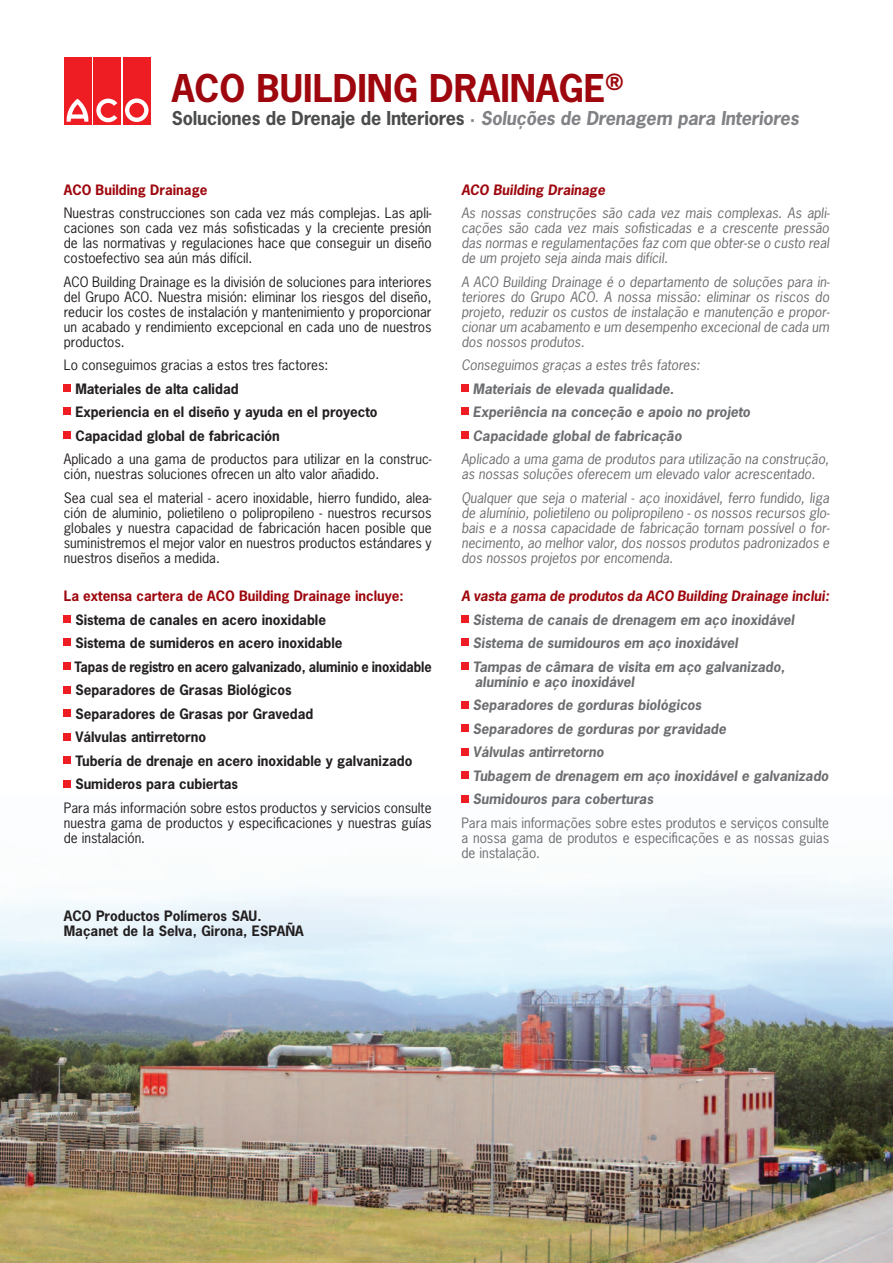
<style>
.page{position:relative;width:893px;height:1263px;background:#fff}
.page>*{position:absolute;margin:0;border:0;box-sizing:border-box;transform-origin:0 0}
.t1{font:700 36px "News Gothic";color:#9d070d}
.t2{font:italic 700 18px "News Gothic";letter-spacing:-.01em;color:#808285}
.t3{font:13.5px/15px "News Gothic";color:#231f20;text-align:justify}
.t4{font:italic 13.5px/15px "News Gothic";color:#6c6d70;text-align:justify}
.t5{font:italic 700 13.5px/15px "News Gothic";color:#6c6d70}
.Normal_e{font:700 13.5px "News Gothic";color:#231f20}
.t6{font:13.5px/15px "News Gothic";color:#6c6d70;text-align:justify}
.t7{font:italic 700 13.5px "News Gothic";color:#9d070d}
.t8{font:700 13.5px "News Gothic";color:#9d070d}
.Normal_e-2{font:700 13.5px "News Gothic";color:#231f20;scale:.95 1}
.s1{font-style:normal;color:#4b4c4d}
.s2{font-style:normal}
</style>
<div class="page">
<img style="left:0;top:802px;width:893px;height:461px">
<div style="left:64px;top:57px;width:27px;height:68px;background:#ee1d23"></div>
<div style="left:93px;top:57px;width:28px;height:68px;background:#ee1d23"></div>
<div style="left:123px;top:57px;width:27px;height:68px;background:#ee1d23"></div>
<svg style="left:125px;top:98px;width:23px;height:24px"></svg>
<svg style="left:96px;top:99px;width:21px;height:23px"></svg>
<svg style="left:66px;top:99px;width:23px;height:23px"></svg>
<div style="left:64px;top:384px;width:7px;height:8px;background:#ee1d23"></div>
<div style="left:64px;top:408px;width:7px;height:7px;background:#ee1d23"></div>
<div style="left:64px;top:431px;width:7px;height:8px;background:#ee1d23"></div>
<div style="left:64px;top:615px;width:7px;height:8px;background:#ee1d23"></div>
<div style="left:64px;top:639px;width:7px;height:7px;background:#ee1d23"></div>
<div style="left:64px;top:662px;width:7px;height:8px;background:#ee1d23"></div>
<div style="left:64px;top:686px;width:7px;height:7px;background:#ee1d23"></div>
<div style="left:64px;top:709px;width:7px;height:8px;background:#ee1d23"></div>
<div style="left:64px;top:733px;width:7px;height:7px;background:#ee1d23"></div>
<div style="left:64px;top:756px;width:7px;height:8px;background:#ee1d23"></div>
<div style="left:64px;top:780px;width:7px;height:7px;background:#ee1d23"></div>
<div style="left:461px;top:384px;width:8px;height:8px;background:#ee1d23"></div>
<div style="left:461px;top:408px;width:8px;height:7px;background:#ee1d23"></div>
<div style="left:461px;top:431px;width:8px;height:8px;background:#ee1d23"></div>
<div style="left:461px;top:615px;width:8px;height:8px;background:#ee1d23"></div>
<div style="left:461px;top:639px;width:8px;height:7px;background:#ee1d23"></div>
<div style="left:461px;top:662px;width:8px;height:8px;background:#ee1d23"></div>
<div style="left:461px;top:701px;width:8px;height:7px;background:#ee1d23"></div>
<div style="left:461px;top:724px;width:8px;height:8px;background:#ee1d23"></div>
<div style="left:461px;top:748px;width:8px;height:7px;background:#ee1d23"></div>
<div style="left:461px;top:771px;width:8px;height:8px;background:#ee1d23"></div>
<div style="left:461px;top:795px;width:8px;height:7px;background:#ee1d23"></div>
<p class="t1" style="left:172px;top:65px;width:453px">ACO BUILDING DRAINAGE<sup>®</sup></p>
<p class="t2" style="left:172px;top:106px;width:628px"><span class="s1">Soluciones de Drenaje de Interiores</span> <span class="s2">·</span> Soluções de Drenagem para Interiores</p>
<p class="t8" style="left:64px;top:181px;width:145px">ACO Building Drainage</p>
<p class="t3" style="left:64px;top:206px;width:369px">Nuestras construcciones son cada vez más complejas. Las apli&shy;caciones son cada vez más sofisticadas y la creciente presión de las normativas y regulaciones hace que conseguir un diseño costoefectivo sea aún más difícil.</p>
<p class="t3" style="left:64px;top:274px;width:369px">ACO Building Drainage es la división de soluciones para interiores del Grupo ACO. Nuestra misión: eliminar los riesgos del diseño, reducir los costes de instalación y mantenimiento y proporcionar un acabado y rendimiento excepcional en cada uno de nuestros productos.</p>
<p class="t3" style="left:64px;top:358px;width:266px">Lo conseguimos gracias a estos tres factores:</p>
<p class="Normal_e" style="left:75px;top:380px;width:165px">Materiales de alta calidad</p>
<p class="Normal_e" style="left:75px;top:403px;width:304px">Experiencia en el diseño y ayuda en el proyecto</p>
<p class="Normal_e" style="left:75px;top:427px;width:206px">Capacidad global de fabricación</p>
<p class="t3" style="left:64px;top:452px;width:369px">Aplicado a una gama de productos para utilizar en la construc&shy;ción, nuestras soluciones ofrecen un alto valor añadido.</p>
<p class="t3" style="left:64px;top:490px;width:369px">Sea cual sea el material - acero inoxidable, hierro fundido, alea&shy;ción de aluminio, polietileno o polipropileno - nuestros recursos globales y nuestra capacidad de fabricación hacen posible que suministremos el mejor valor en nuestros productos estándares y nuestros diseños a medida.</p>
<p class="t8" style="left:64px;top:587px;width:341px">La extensa cartera de ACO Building Drainage incluye:</p>
<p class="Normal_e" style="left:75px;top:611px;width:252px">Sistema de canales en acero inoxidable</p>
<p class="Normal_e" style="left:75px;top:634px;width:269px">Sistema de sumideros en acero inoxidable</p>
<p class="Normal_e-2" style="left:75px;top:658px;width:377px">Tapas de registro en acero galvanizado, aluminio e inoxidable</p>
<p class="Normal_e" style="left:75px;top:681px;width:218px">Separadores de Grasas Biológicos</p>
<p class="Normal_e" style="left:75px;top:705px;width:240px">Separadores de Grasas por Gravedad</p>
<p class="Normal_e" style="left:75px;top:728px;width:132px">Válvulas antirretorno</p>
<p class="Normal_e" style="left:75px;top:752px;width:339px">Tubería de drenaje en acero inoxidable y galvanizado</p>
<p class="Normal_e" style="left:75px;top:775px;width:164px">Sumideros para cubiertas</p>
<p class="t3" style="left:64px;top:800px;width:369px">Para más información sobre estos productos y servicios consulte nuestra gama de productos y especificaciones y nuestras guías de instalación.</p>
<p class="Normal_e" style="left:64px;top:907px;width:199px">ACO Productos Polímeros SAU.</p>
<p class="Normal_e" style="left:64px;top:922px;width:241px">Maçanet de la Selva, Girona, ESPAÑA</p>
<p class="t7" style="left:461px;top:181px;width:145px">ACO Building Drainage</p>
<p class="t4" style="left:461px;top:206px;width:370px">As nossas construções são cada vez mais complexas. As apli&shy;cações são cada vez mais sofisticadas e a crescente pressão das normas e regulamentações faz com que obter-se o custo real de um projeto seja ainda mais difícil.</p>
<p class="t4" style="left:461px;top:274px;width:370px">A ACO Building Drainage é o departamento de soluções para in&shy;teriores do Grupo ACO. A nossa missão: eliminar os riscos do projeto, reduzir os custos de instalação e manutenção e propor&shy;cionar um acabamento e um desempenho excecional de cada um dos nossos produtos.</p>
<p class="t4" style="left:461px;top:358px;width:240px">Conseguimos graças a estes três fatores:</p>
<p class="t5" style="left:473px;top:381px;width:202px">Materiais de elevada qualidade.</p>
<p class="t5" style="left:473px;top:404px;width:279px">Experiência na conceção e apoio no projeto</p>
<p class="t5" style="left:473px;top:428px;width:210px">Capacidade global de fabricação</p>
<p class="t4" style="left:461px;top:452px;width:369px">Aplicado a uma gama de produtos para utilização na construção, as nossas soluções oferecem um elevado valor acrescentado.</p>
<p class="t4" style="left:461px;top:490px;width:370px">Qualquer que seja o material - aço inoxidável, ferro fundido, liga de alumínio, polietileno ou polipropileno - os nossos recursos glo&shy;bais e a nossa capacidade de fabricação tornam possível o for&shy;necimento, ao melhor valor, dos nossos produtos padronizados e dos nossos projetos por encomenda.</p>
<p class="t7" style="left:461px;top:587px;width:369px">A vasta gama de produtos da ACO Building Drainage inclui:</p>
<p class="t5" style="left:473px;top:612px;width:323px">Sistema de canais de drenagem em aço inoxidável</p>
<p class="t5" style="left:473px;top:635px;width:267px">Sistema de sumidouros em aço inoxidável</p>
<p class="t5" style="left:473px;top:659px;width:313px">Tampas de câmara de visita em aço galvanizado, alumínio e aço inoxidável</p>
<p class="t5" style="left:473px;top:698px;width:230px">Separadores de gorduras biológicos</p>
<p class="t5" style="left:473px;top:721px;width:255px">Separadores de gorduras por gravidade</p>
<p class="t5" style="left:473px;top:745px;width:132px">Válvulas antirretorno</p>
<p class="t5" style="left:473px;top:768px;width:357px">Tubagem de drenagem em aço inoxidável e galvanizado</p>
<p class="t5" style="left:473px;top:792px;width:182px">Sumidouros para coberturas</p>
<p class="t6" style="left:461px;top:815px;width:369px">Para mais informações sobre estes produtos e serviços consulte a nossa gama de produtos e especificações e as nossas guias de instalação.</p>
</div>
